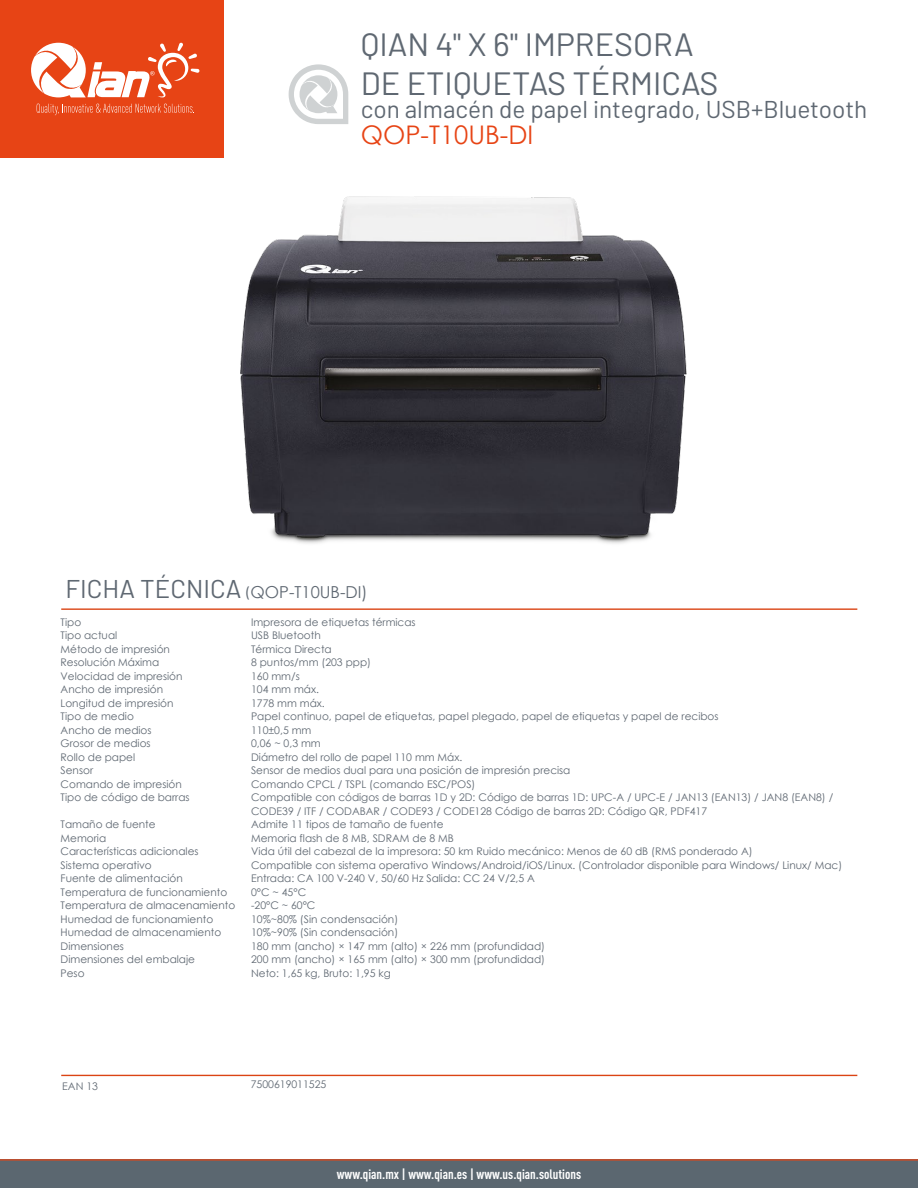
<style>
.page{position:relative;width:918px;height:1188px;background:#fff}
.page>*{position:absolute;margin:0;border:0;box-sizing:border-box;transform-origin:0 0}
.t1{font:32.25px/38.7px "Barlow";color:#5f6872}
.t2{font:25.65px "Century Gothic";color:#e74415}
.t3{font:24.45px "Barlow";color:#5f6872}
.t4{font:16.5px "Century Gothic";color:#5f6872}
.t5{font:700 condensed 13.5px "DIN Pro";color:#fff}
.t6{font:10.5px/13.5px "Century Gothic";color:#5f6872}
.s1{font-family:"Barlow";font-size:25.8px}
.s2{font-family:"Barlow";font-size:15.3px}
</style>
<div class="page">
<img style="left:223px;top:86px;width:464px;height:458px">
<div style="left:0;top:1160px;width:918px;height:28px;background:#5b6770"></div>
<hr style="left:61px;top:608px;width:796px;height:2px;background:#db4414">
<hr style="left:61px;top:1075px;width:796px;height:1px;background:#db4414">
<hr style="left:0;top:1159px;width:918px;height:2px;background:#e74415">
<div style="left:0;top:0;width:223px;height:158px;background:#e74415"></div>
<svg style="left:289px;top:64px;width:59px;height:60px"></svg>
<svg style="left:37px;top:104px;width:157px;height:11px"></svg>
<svg style="left:31px;top:43px;width:169px;height:54px"></svg>
<h1 class="t1" style="left:361px;top:25px;width:359px">QIAN 4" X 6" IMPRESORA<br>DE ETIQUETAS TÉRMICAS</h1>
<h3 class="t3" style="left:361px;top:94px;width:508px">con almacén de papel integrado, USB+Bluetooth</h3>
<h2 class="t2" style="left:361px;top:117px;width:174px">QOP-T10UB-DI</h2>
<h3 class="t4" style="left:66px;top:581px;width:304px"><span class="s1">FICHA TÉCNICA</span> <span class="s2">(</span>QOP-T10UB-DI)</h3>
<p class="t6" style="left:61px;top:615px;width:131px">Tipo<br>Tipo actual<br>Método de impresión<br>Resolución Máxima<br>Velocidad de impresión<br>Ancho de impresión<br>Longitud de impresión<br>Tipo de medio<br>Ancho de medios<br>Grosor de medios<br>Rollo de papel<br>Sensor<br>Comando de impresión<br>Tipo de código de barras</p>
<p class="t6" style="left:61px;top:818px;width:176px">Tamaño de fuente<br>Memoria<br>Características adicionales<br>Sistema operativo<br>Fuente de alimentación<br>Temperatura de funcionamiento<br>Temperatura de almacenamiento<br>Humedad de funcionamiento<br>Humedad de almacenamiento<br>Dimensiones<br>Dimensiones del embalaje<br>Peso</p>
<p class="t6" style="left:251px;top:615px;width:593px">Impresora de etiquetas térmicas<br>USB Bluetooth<br>Térmica Directa<br>8 puntos/mm (203 ppp)<br>160 mm/s<br>104 mm máx.<br>1778 mm máx.<br>Papel continuo, papel de etiquetas, papel plegado, papel de etiquetas y papel de recibos<br>110±0,5 mm<br>0,06 ~ 0,3 mm<br>Diámetro del rollo de papel 110 mm Máx.<br>Sensor de medios dual para una posición de impresión precisa<br>Comando CPCL / TSPL (comando ESC/POS)<br>Compatible con códigos de barras 1D y 2D: Código de barras 1D: UPC-A / UPC-E / JAN13 (EAN13) / JAN8 (EAN8) / CODE39 / ITF / CODABAR / CODE93 / CODE128 Código de barras 2D: Código QR, PDF417<br>Admite 11 tipos de tamaño de fuente<br>Memoria flash de 8 MB, SDRAM de 8 MB<br>Vida útil del cabezal de la impresora: 50 km Ruido mecánico: Menos de 60 dB (RMS ponderado A)<br>Compatible con sistema operativo Windows/Android/iOS/Linux. (Controlador disponible para Windows/ Linux/ Mac)<br>Entrada: CA 100 V-240 V, 50/60 Hz Salida: CC 24 V/2,5 A<br>0°C ~ 45°C<br>-20°C ~ 60°C<br>10%~80% (Sin condensación)<br>10%~90% (Sin condensación)<br>180 mm (ancho) × 147 mm (alto) × 226 mm (profundidad)<br>200 mm (ancho) × 165 mm (alto) × 300 mm (profundidad)<br>Neto: 1,65 kg, Bruto: 1,95 kg</p>
<p class="t6" style="left:62px;top:1079px;width:37px">EAN 13</p>
<p class="t6" style="left:251px;top:1077px;width:77px">7500619011525</p>
<p class="t5" style="left:337px;top:1164px;width:246px">www.qian.mx | www.qian.es | www.us.qian.solutions</p>
</div>
